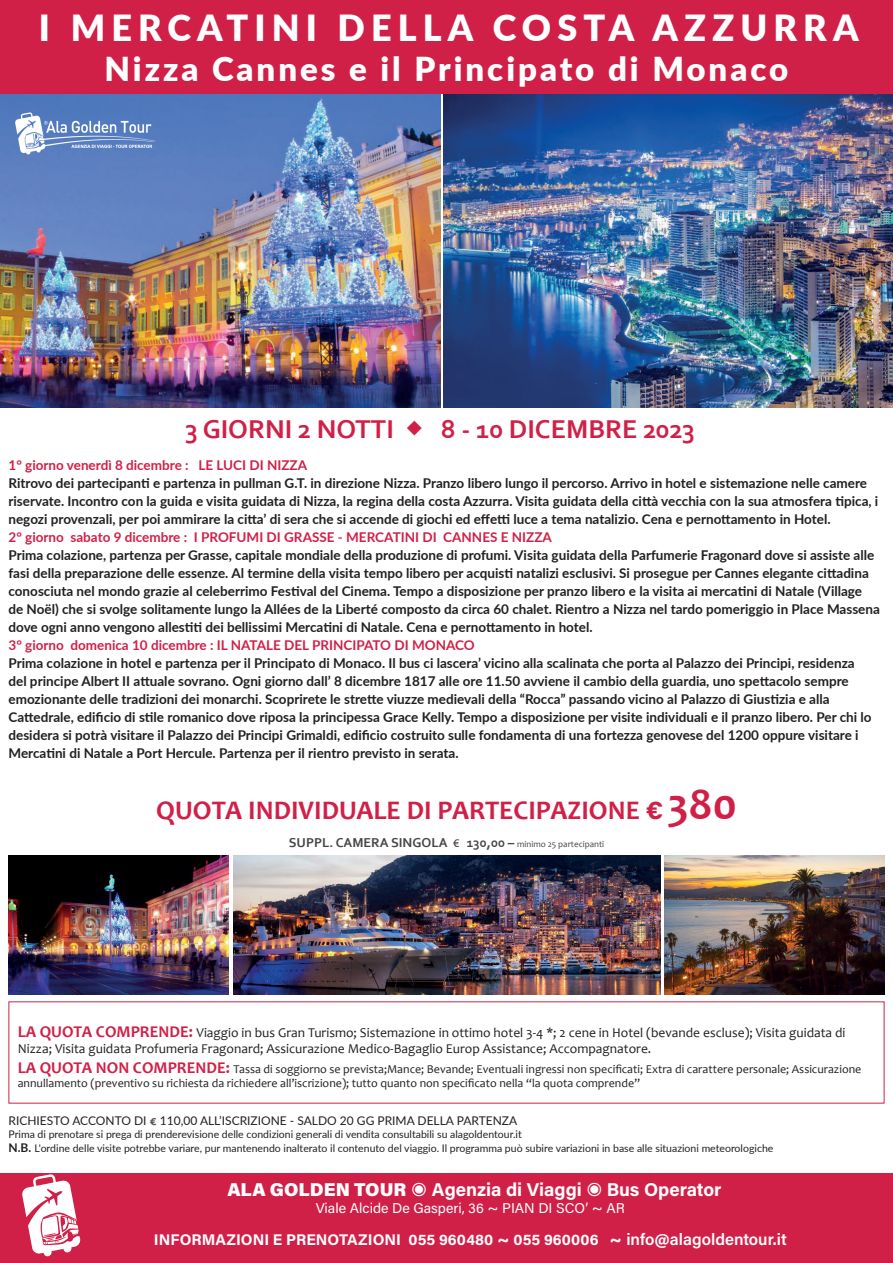
<style>
.page{position:relative;width:893px;height:1263px;background:#fff}
.page>*{position:absolute;margin:0;border:0;box-sizing:border-box;transform-origin:0 0}
.t1{font:900 36px "Lato";letter-spacing:.17em;color:#fff}
.t2{font:900 33px "Lato";letter-spacing:.09em;color:#fff}
.t3{font:700 27px "Candara";color:#d12047}
.t4{font:700 27px "Corbel";color:#d12047}
.t5{font:700 18.6px "Acumin Pro";letter-spacing:-.005em;color:#fff}
.t6{font:700 15.45px "Acumin Pro";color:#fff}
.t7{font:14.1px "Acumin Pro";color:#fff}
.t8{font:700 13.5px/18px "Lato";color:#231f20}
.t9{font:13.5px/16.2px "Candara";color:#231f20}
.t10{font:700 13.5px "Lato";color:#d12047}
.t11{font:700 13.5px "Corbel";color:#454647}
.t12{font:12px/14.4px "Candara";color:#231f20}
.t13{font:12px "Lato";color:#231f20}
.t14{font:10.5px/14.4px "Lato";color:#231f20}
.s1{font-family:"Acumin Pro Wide";font-size:25.5px}
.s2{font-size:45px}
.s3{font-family:"Candara";font-weight:400;font-size:15px}
.s4{font-family:"Candara";font-weight:400;font-size:9px}
.s5{font-weight:700;font-size:16.5px;color:#d12047}
.s6{font-family:"Corbel";font-weight:700;font-size:13.5px;color:#545557}
.s7{font-weight:700;font-size:12px}
.s8{font-weight:900}
.s9{font-family:"Acumin Pro Wide"}
.s10{font-weight:600;font-size:16.35px}
</style>
<div class="page">
<div style="left:0;top:1174px;width:893px;height:89px;background:#d12047"></div>
<svg style="left:43px;top:1248px;width:9px;height:8px"></svg>
<svg style="left:22px;top:1174px;width:59px;height:80px"></svg>
<img style="left:0;top:94px;width:440px;height:313px">
<img style="left:443px;top:94px;width:450px;height:313px">
<img style="left:9px;top:855px;width:220px;height:139px">
<img style="left:9px;top:102px;width:170px;height:61px">
<div style="left:0;top:0;width:893px;height:94px;background:#d12047"></div>
<img style="left:664px;top:855px;width:220px;height:139px">
<img style="left:234px;top:855px;width:426px;height:139px">
<h1 class="t1" style="left:39px;top:1px;width:821px">I MERCATINI DELLA COSTA AZZURRA</h1>
<h2 class="t2" style="left:104px;top:44px;width:685px">Nizza Cannes e il Principato di Monaco</h2>
<h3 class="t4" style="left:185px;top:413px;width:210px">3 GIORNI 2 NOTTI</h3>
<h3 class="t4" style="left:441px;top:413px;width:256px">8 - 10 DICEMBRE 2023</h3>
<p class="t10" style="left:9px;top:455px;width:300px">1° giorno venerdì 8 dicembre : LE LUCI DI NIZZA</p>
<p class="t8" style="left:9px;top:474px;width:871px">Ritrovo dei partecipanti e partenza in pullman G.T. in direzione Nizza. Pranzo libero lungo il percorso. Arrivo in hotel e sistemazione nelle camere riservate. Incontro con la guida e visita guidata di Nizza, la regina della costa Azzurra. Visita guidata della città vecchia con la sua atmosfera tipica, i negozi provenzali, per poi ammirare la citta’ di sera che si accende di giochi ed effetti luce a tema natalizio. Cena e pernottamento in Hotel.</p>
<p class="t10" style="left:9px;top:527px;width:545px">2° giorno sabato 9 dicembre : I PROFUMI DI GRASSE - MERCATINI DI CANNES E NIZZA</p>
<p class="t8" style="left:9px;top:546px;width:873px">Prima colazione, partenza per Grasse, capitale mondiale della produzione di profumi. Visita guidata della Parfumerie Fragonard dove si assiste alle fasi della preparazione delle essenze. Al termine della visita tempo libero per acquisti natalizi esclusivi. Si prosegue per Cannes elegante cittadina conosciuta nel mondo grazie al celeberrimo Festival del Cinema. Tempo a disposizione per pranzo libero e la visita ai mercatini di Natale (Village de Noël) che si svolge solitamente lungo la Allées de la Liberté composto da circa 60 chalet. Rientro a Nizza nel tardo pomeriggio in Place Massena dove ogni anno vengono allestiti dei bellissimi Mercatini di Natale. Cena e pernottamento in hotel.</p>
<p class="t10" style="left:9px;top:635px;width:468px">3° giorno domenica 10 dicembre : IL NATALE DEL PRINCIPATO DI MONACO</p>
<p class="t8" style="left:9px;top:654px;width:865px">Prima colazione in hotel e partenza per il Principato di Monaco. Il bus ci lascera’ vicino alla scalinata che porta al Palazzo dei Principi, residenza del principe Albert II attuale sovrano. Ogni giorno dall’ 8 dicembre 1817 alle ore 11.50 avviene il cambio della guardia, uno spettacolo sempre emozionante delle tradizioni dei monarchi. Scoprirete le strette viuzze medievali della “Rocca” passando vicino al Palazzo di Giustizia e alla Cattedrale, edificio di stile romanico dove riposa la principessa Grace Kelly. Tempo a disposizione per visite individuali e il pranzo libero. Per chi lo desidera si potrà visitare il Palazzo dei Principi Grimaldi, edificio costruito sulle fondamenta di una fortezza genovese del 1200 oppure visitare i Mercatini di Natale a Port Hercule. Partenza per il rientro previsto in serata.</p>
<h3 class="t3" style="left:156px;top:794px;width:582px">QUOTA INDIVIDUALE DI PARTECIPAZIONE <span class="s1">€</span><span class="s2">380</span></h3>
<p class="t11" style="left:289px;top:834px;width:317px">SUPPL. CAMERA SINGOLA <span class="s3">€</span> 130,00 – <span class="s4">minimo 25 partecipanti</span></p>
<p class="t9" style="left:18px;top:1024px;width:829px"><span class="s5">LA QUOTA COMPRENDE:</span> Viaggio in bus Gran Turismo; Sistemazione in ottimo hotel 3-4 *; 2 cene in Hotel (bevande escluse); Visita guidata di<br>Nizza; Visita guidata Profumeria Fragonard; Assicurazione Medico-Bagaglio Europ Assistance; Accompagnatore.</p>
<p class="t12" style="left:18px;top:1062px;width:845px"><span class="s5">LA QUOTA NON COMPRENDE:</span> Tassa di soggiorno se prevista;Mance; Bevande; Eventuali ingressi non specificati; Extra di carattere personale; Assicurazione annullamento (preventivo su richiesta da richiedere all’iscrizione); tutto quanto non specificato nella “la quota comprende”</p>
<p class="t13" style="left:9px;top:1112px;width:510px">RICHIESTO ACCONTO DI <span class="s6">€</span> 110,00 ALL’ISCRIZIONE - SALDO 20 GG PRIMA DELLA PARTENZA</p>
<p class="t14" style="left:9px;top:1126px;width:766px">Prima di prenotare si prega di prenderevisione delle condizioni generali di vendita consultabili su alagoldentour.it<br><span class="s7">N.B.</span> L'ordine delle visite potrebbe variare, pur mantenendo inalterato il contenuto del viaggio. Il programma può subire variazioni in base alle situazioni meteorologiche</p>
<h3 class="t5" style="left:227px;top:1176px;width:496px"><span class="s8">ALA GOLDEN TOUR</span> ◉ Agenzia di Viaggi ◉ Bus Operator</h3>
<p class="t7" style="left:316px;top:1198px;width:311px">Viale Alcide De Gasperi, 36 <span class="s9">~</span> PIAN DI SCO’ <span class="s9">~</span> AR</p>
<p class="t6" style="left:154px;top:1229px;width:634px">INFORMAZIONI E PRENOTAZIONI 055 960480 <span class="s9">~</span> 055 960006 <span class="s9">~</span> <span class="s10">info@alagoldentour.it</span></p>
</div>
